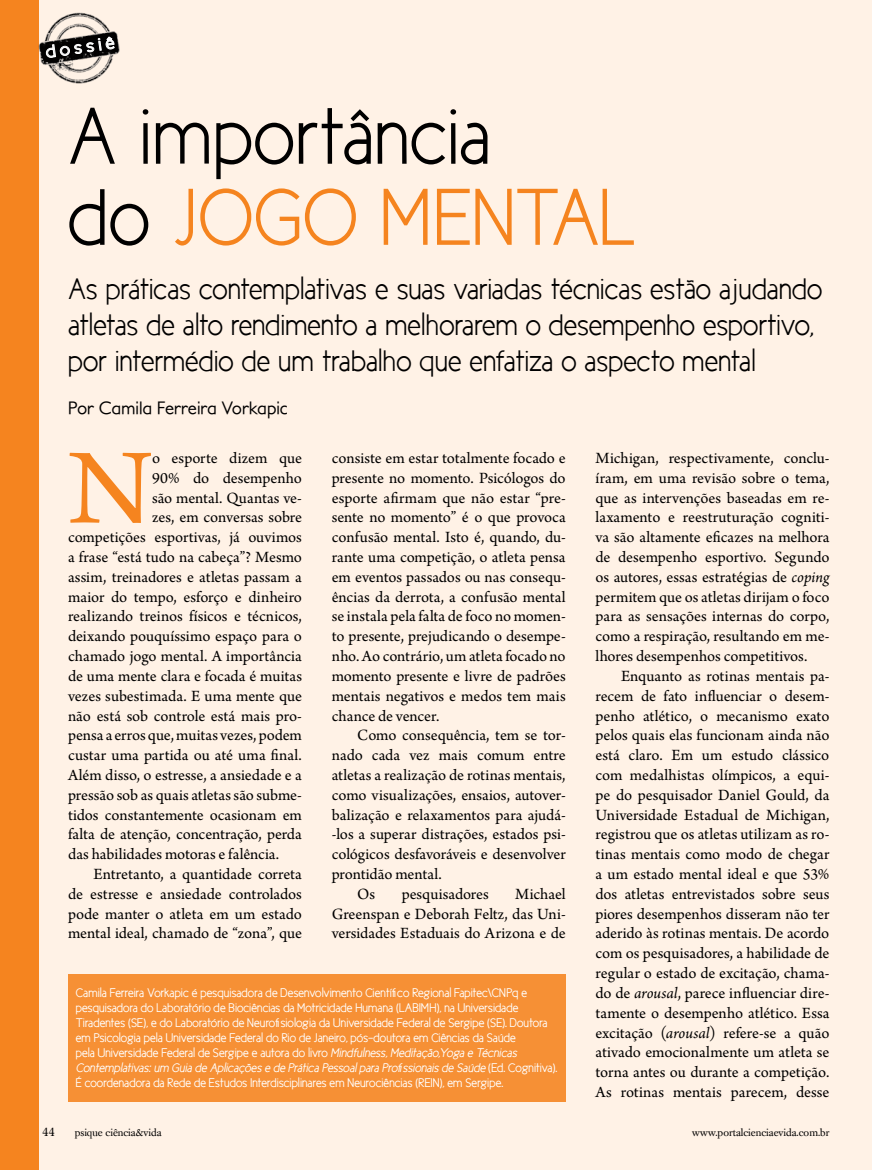
<style>
.page{position:relative;width:872px;height:1170px;background:#fff}
.page>*{position:absolute;margin:0;border:0;box-sizing:border-box;transform-origin:0 0}
.t1{font:112.65px "Arno Pro";color:#f5841f}
.t2{font:81px/81px "New Cicle Semi";color:#000}
.t3{font:81px "New Cicle Semi";color:#f5841f}
.t4{font:30px/36px "New Cicle Semi";letter-spacing:-.015em;color:#000}
.t5{font:500 18px "Petita";letter-spacing:-.005em;color:#000}
.t6{font:17.7px "New Cicle Gordita";color:#fff;scale:1.11 1}
.t7{font:16.5px/19.8px "Arno Pro";letter-spacing:-.005em;color:#000;text-align:justify}
.t8{font:12.75px/15px "New Cicle Gordita";letter-spacing:-.01em;color:#fff}
.t9{font:12px "Caslon Book BE";color:#000}
.t10{font:10.5px "Caslon Book BE";color:#000}
.s1{color:#f5841f}
.s2{font-style:italic}
</style>
<div class="page">
<div style="left:0;top:0;width:872px;height:1169px;background:#fff2e6"></div>
<div style="left:0;top:0;width:38px;height:1169px;background:#f5841f"></div>
<img style="left:38px;top:7px;width:82px;height:79px">
<svg style="left:45px;top:36px;width:70px;height:22px;background:#4e4c4b"></svg>
<div style="left:68px;top:973px;width:498px;height:128px;background:#f69035"></div>
<p class="t6" style="left:45px;top:43px;width:64px;rotate:-8deg">dossiê</p>
<h2 class="t2" style="left:68px;top:96px;width:425px">A importância do <span class="s1">jogo menta</span></h2>
<h2 class="t3" style="left:599px;top:175px;width:38px">l</h2>
<h3 class="t4" style="left:68px;top:271px;width:756px">As práticas contemplativas e suas variadas técnicas estão ajudando atletas de alto rendimento a melhorarem o desempenho esportivo, por intermédio de um trabalho que enfatiza o aspecto mental</h3>
<p class="t5" style="left:68px;top:397px;width:221px">Por Camila Ferreira Vorkapic</p>
<h1 class="t1" style="left:68px;top:424px;width:87px">N</h1>
<p class="t7" style="left:152px;top:449px;width:151px">o esporte dizem que</p>
<p class="t7" style="left:152px;top:469px;width:151px">90% do desempenho</p>
<p class="t7" style="left:152px;top:488px;width:151px">são mental. Quantas ve-</p>
<p class="t7" style="left:152px;top:508px;width:151px">zes, em conversas sobre</p>
<p class="t7" style="left:68px;top:528px;width:235px">competições esportivas, já ouvimos</p>
<p class="t7" style="left:68px;top:548px;width:235px">a frase “está tudo na cabeça”? Mesmo</p>
<p class="t7" style="left:68px;top:568px;width:235px">assim, treinadores e atletas passam a</p>
<p class="t7" style="left:68px;top:587px;width:235px">maior do tempo, esforço e dinheiro</p>
<p class="t7" style="left:68px;top:607px;width:235px">realizando treinos físicos e técnicos,</p>
<p class="t7" style="left:68px;top:627px;width:235px">deixando pouquíssimo espaço para o</p>
<p class="t7" style="left:68px;top:647px;width:235px">chamado jogo mental. A importância</p>
<p class="t7" style="left:68px;top:667px;width:235px">de uma mente clara e focada é muitas</p>
<p class="t7" style="left:68px;top:686px;width:235px">vezes subestimada. E uma mente que</p>
<p class="t7" style="left:68px;top:706px;width:235px">não está sob controle está mais pro-</p>
<p class="t7" style="left:68px;top:726px;width:235px">pensa a erros que, muitas vezes, podem</p>
<p class="t7" style="left:68px;top:746px;width:235px">custar uma partida ou até uma final.</p>
<p class="t7" style="left:68px;top:766px;width:235px">Além disso, o estresse, a ansiedade e a</p>
<p class="t7" style="left:68px;top:785px;width:235px">pressão sob as quais atletas são subme-</p>
<p class="t7" style="left:68px;top:805px;width:235px">tidos constantemente ocasionam em</p>
<p class="t7" style="left:68px;top:825px;width:235px">falta de atenção, concentração, perda</p>
<p class="t7" style="left:68px;top:845px;width:213px">das habilidades motoras e falência.</p>
<p class="t7" style="left:94px;top:865px;width:210px">Entretanto, a quantidade correta</p>
<p class="t7" style="left:68px;top:884px;width:235px">de estresse e ansiedade controlados</p>
<p class="t7" style="left:68px;top:904px;width:235px">pode manter o atleta em um estado</p>
<p class="t7" style="left:68px;top:924px;width:235px">mental ideal, chamado de “zona”, que</p>
<p class="t7" style="left:332px;top:449px;width:235px">consiste em estar totalmente focado e presente no momento. Psicólogos do esporte afirmam que não estar “pre&shy;sente no momento” é o que provoca confusão mental. Isto é, quando, du&shy;rante uma competição, o atleta pensa em eventos passados ou nas consequ&shy;ências da derrota, a confusão mental se instala pela falta de foco no momen&shy;to presente, prejudicando o desempe&shy;nho. Ao contrário, um atleta focado no momento presente e livre de padrões mentais negativos e medos tem mais chance de vencer.</p>
<p class="t7" style="left:357px;top:726px;width:210px">Como consequência, tem se tor-</p>
<p class="t7" style="left:332px;top:746px;width:235px">nado cada vez mais comum entre</p>
<p class="t7" style="left:332px;top:766px;width:235px">atletas a realização de rotinas mentais,</p>
<p class="t7" style="left:332px;top:785px;width:235px">como visualizações, ensaios, autover-</p>
<p class="t7" style="left:332px;top:805px;width:235px">balização e relaxamentos para ajudá-</p>
<p class="t7" style="left:332px;top:825px;width:235px">-los a superar distrações, estados psi-</p>
<p class="t7" style="left:332px;top:845px;width:235px">cológicos desfavoráveis e desenvolver</p>
<p class="t7" style="left:332px;top:865px;width:112px">prontidão mental.</p>
<p class="t7" style="left:357px;top:884px;width:19px">Os</p>
<p class="t7" style="left:402px;top:884px;width:89px">pesquisadores</p>
<p class="t7" style="left:332px;top:884px;width:235px;text-indent:183px">Michael Greenspan e Deborah Feltz, das Uni&shy;versidades Estaduais do Arizona e de</p>
<p class="t8" style="left:76px;top:984px;width:453px">Camila Ferreira Vorkapic é pesquisadora de Desenvolvimento Científico Regional Fapitec\CNPq e pesquisadora do Laboratório de Biociências da Motricidade Humana (LABIM</p>
<p class="t8" style="left:76px;top:999px;width:483px;text-indent:353px">H), na Universidade Tiradentes (SE), e do Laboratório de Neurofisiologia da Universidade Federal de Sergipe (SE). Doutora em Psicologia pela Universidade Federal do Rio de Janeiro, pós-doutora em Ciências da Saúde<br>pela Universidade Federal de Sergipe e autora do livro <span class="s2">Mindfulness,Meditação,Yoga e Técnicas Contemplativas:um Guia de Aplicações e de Prática Pessoalpara Profissionais de Saúde</span> ( E d . C o g n i t i v a ) .<br>É coordenadora da Rede de Estudos Interdisciplinares em Neurociências (REIN), em Sergipe.</p>
<p class="t7" style="left:595px;top:449px;width:235px">Michigan, respectivamente, conclu&shy;íram, em uma revisão sobre o tema, que as intervenções baseadas em re&shy;laxamento e reestruturação cogniti&shy;va são altamente eficazes na melhora de desempenho esportivo. Segundo os autores, essas estratégias de <span class="s2">coping </span>permitem que os atletas dirijam o foco para as sensações internas do corpo, como a respiração, resultando em me&shy;lhores desempenhos competitivos.</p>
<p class="t7" style="left:595px;top:667px;width:235px;text-indent:26px">Enquanto as rotinas mentais pa&shy;recem de fato influenciar o desem&shy;penho atlético, o mecanismo exato pelos quais elas funcionam ainda não está claro. Em um estudo clássico com medalhistas olímpicos, a equi&shy;pe do pesquisador Daniel Gould, da Universidade Estadual de Michigan, registrou que os atletas utilizam as ro&shy;tinas mentais como modo de chegar a um estado mental ideal e que 53% dos atletas entrevistados sobre seus piores desempenhos disseram não ter aderido às rotinas mentais. De acordo com os pesquisadores, a habilidade de regular o estado de excitação, chama&shy;do de <span class="s2">arousal</span>, parece influenciar dire&shy;tamente o desempenho atlético. Essa excitação (<span class="s2">arousal</span>) refere-se a quão ativado emocionalmente um atleta se torna antes ou durante a competição.<br>As rotinas mentais parecem, desse</p>
<p class="t9" style="left:43px;top:1125px;width:14px">44</p>
<p class="t10" style="left:75px;top:1126px;width:88px">psique ciência&amp;vida</p>
<p class="t10" style="left:692px;top:1126px;width:139px">www.portalcienciaevida.com.br</p>
</div>
